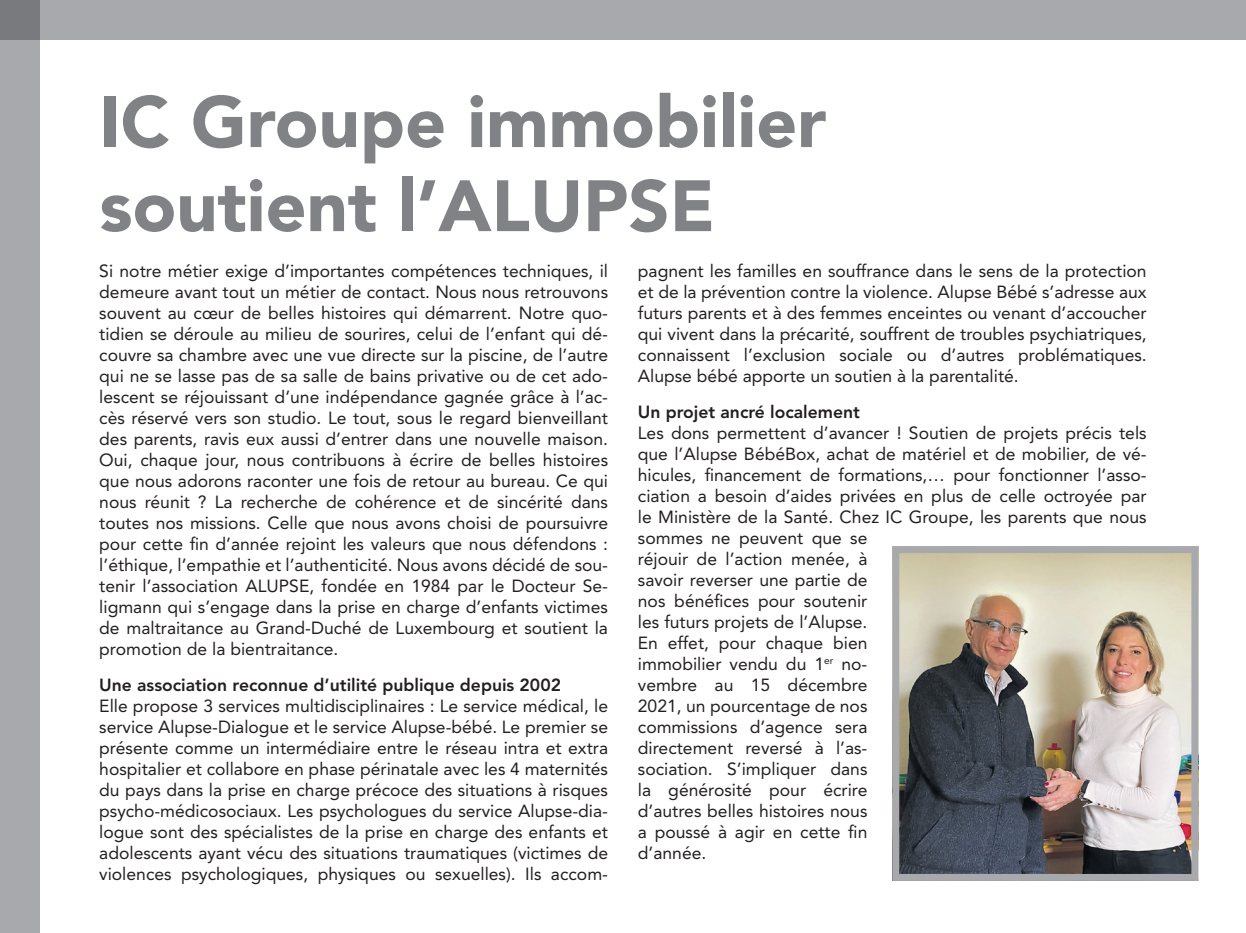
<style>
.page{position:relative;width:1246px;height:933px;background:#fff}
.page>*{position:absolute;margin:0;border:0;box-sizing:border-box;transform-origin:0 0}
.t1{font:900 71.75px/84px "Avenir LT Std";color:#808285}
.t2{font:17.5px/21px "Avenir LT Std";color:#231f20;text-align:justify}
.t3{font:800 17.5px "Avenir LT Std";color:#231f20}
</style>
<div class="page">
<img style="left:900px;top:554px;width:290px;height:319px">
<div style="left:892px;top:546px;width:306px;height:335px;border:7px solid #a8a9ad"></div>
<div style="left:0;top:0;width:1245px;height:40px;background:#a8a9ad"></div>
<div style="left:0;top:40px;width:40px;height:893px;background:#a8a9ad"></div>
<div style="left:0;top:0;width:40px;height:40px;background:#787a7d"></div>
<h1 class="t1" style="left:99px;top:80px;width:728px">IC Groupe immobilier soutient l’ALUPSE</h1>
<p class="t2" style="left:99px;top:260px;width:510px">Si notre métier exige d’importantes compétences techniques, il demeure avant tout un métier de contact. Nous nous retrouvons souvent au cœur de belles histoires qui démarrent. Notre quo&shy;tidien se déroule au milieu de sourires, celui de l’enfant qui dé&shy;couvre sa chambre avec une vue directe sur la piscine, de l’autre qui ne se lasse pas de sa salle de bains privative ou de cet ado&shy;lescent se réjouissant d’une indépendance gagnée grâce à l’ac&shy;cès réservé vers son studio. Le tout, sous le regard bienveillant des parents, ravis eux aussi d’entrer dans une nouvelle maison.<br>Oui, chaque jour, nous contribuons à écrire de belles histoires que nous adorons raconter une fois de retour au bureau. Ce qui nous réunit ? La recherche de cohérence et de sincérité dans toutes nos missions. Celle que nous avons choisi de poursuivre pour cette fin d’année rejoint les valeurs que nous défendons : l’éthique, l’empathie et l’authenticité. Nous avons décidé de sou&shy;tenir l’association ALUPSE, fondée en 1984 par le Docteur Se&shy;ligmann qui s’engage dans la prise en charge d’enfants victimes de maltraitance au Grand-Duché de Luxembourg et soutient la promotion de la bientraitance.</p>
<p class="t3" style="left:99px;top:674px;width:463px">Une association reconnue d’utilité publique depuis 2002</p>
<p class="t2" style="left:99px;top:695px;width:510px">Elle propose 3 services multidisciplinaires : Le service médical, le service Alupse-Dialogue et le service Alupse-bébé. Le premier se présente comme un intermédiaire entre le réseau intra et extra hospitalier et collabore en phase périnatale avec les 4 maternités du pays dans la prise en charge précoce des situations à risques psycho-médicosociaux. Les psychologues du service Alupse-dia&shy;logue sont des spécialistes de la prise en charge des enfants et adolescents ayant vécu des situations traumatiques (victimes de violences psychologiques, physiques ou sexuelles). Ils accom-</p>
<p class="t2" style="left:637px;top:260px;width:510px">pagnent les familles en souffrance dans le sens de la protection et de la prévention contre la violence. Alupse Bébé s’adresse aux futurs parents et à des femmes enceintes ou venant d’accoucher qui vivent dans la précarité, souffrent de troubles psychiatriques, connaissent l’exclusion sociale ou d’autres problématiques.<br>Alupse bébé apporte un soutien à la parentalité.</p>
<p class="t3" style="left:637px;top:401px;width:224px">Un projet ancré localement</p>
<p class="t2" style="left:637px;top:422px;width:510px;text-align:left">Les dons permettent d’avancer ! Soutien de projets précis tels que l’Alupse BébéBox, achat de matériel et de mobilier, de vé&shy;hicules, financement de formations,… pour fonctionner l’asso&shy;ciation a besoin d’aides privées en plus de celle octroyée par le Ministère de la Santé. Chez IC Groupe, les parents que nous sommes ne peuvent que se<br>réjouir de l’action menée, à<br>savoir reverser une partie de<br>nos bénéfices pour soutenir<br>les futurs projets de l’Alupse.<br>En effet, pour chaque bien<br>immobilier vendu du 1<sup>er</sup> no-<br>vembre au 15 décembre<br>2021, un pourcentage de nos<br>commissions d’agence sera<br>directement reversé à l’as-<br>sociation. S’impliquer dans<br>la générosité pour écrire<br>d’autres belles histoires nous<br>a poussé à agir en cette fin<br>d’année.</p>
</div>
